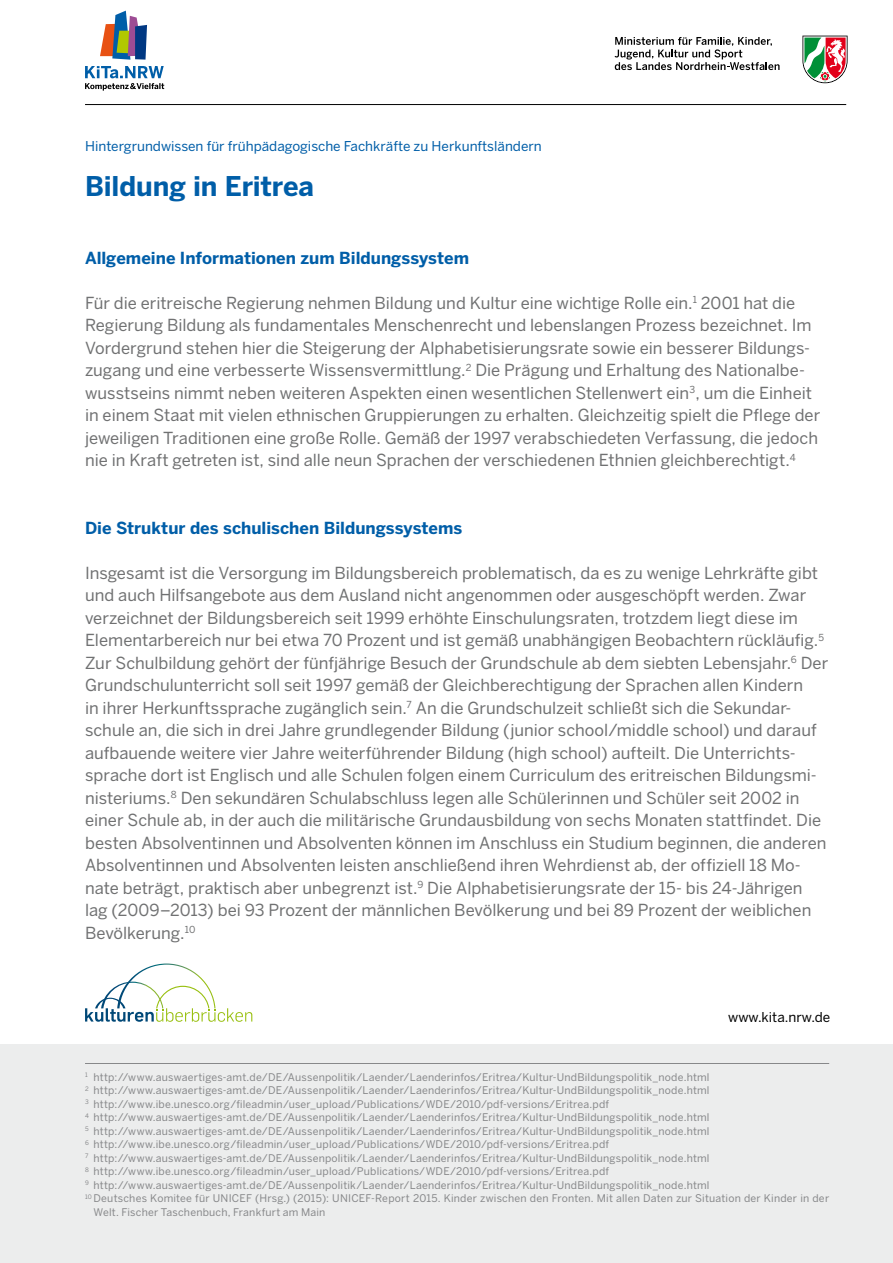
<style>
.page{position:relative;width:893px;height:1263px;background:#fff}
.page>*{position:absolute;margin:0;border:0;box-sizing:border-box;transform-origin:0 0}
.t1{font:700 27px "Benton Sans";letter-spacing:-.005em;color:#005ea8}
.t2{font:16.5px/22.5px "Benton Sans";color:#707172}
.t3{font:700 16.5px "Benton Sans";color:#005ea8}
.t4{font:13.5px "Benton Sans";color:#005ea8}
.t5{font:13.5px "Benton Sans";color:#000}
.t6{font:10.5px "Benton Sans";letter-spacing:.02em;color:#87888a}
</style>
<div class="page">
<div style="left:0;top:1044px;width:893px;height:219px;background:#eceded"></div>
<svg style="left:615px;top:37px;width:164px;height:33px"></svg>
<svg style="left:802px;top:36px;width:45px;height:47px"></svg>
<hr style="left:85px;top:104px;width:761px;height:1px;background:#000">
<hr style="left:85px;top:1063px;width:744px;height:1px;background:#87888a">
<svg style="left:100px;top:11px;width:47px;height:49px"></svg>
<svg style="left:85px;top:66px;width:79px;height:25px"></svg>
<svg style="left:85px;top:963px;width:167px;height:59px"></svg>
<p class="t4" style="left:85px;top:138px;width:458px">Hintergrundwissen für frühpädagogische Fachkräfte zu Herkunftsländern</p>
<h1 class="t1" style="left:85px;top:170px;width:231px">Bildung in Eritrea</h1>
<p class="t3" style="left:85px;top:248px;width:385px">Allgemeine Informationen zum Bildungssystem</p>
<p class="t2" style="left:85px;top:291px;width:737px">Für die eritreische Regierung nehmen Bildung und Kultur eine wichtige Rolle ein.<sup>1</sup> 2001 hat die Regierung Bildung als fundamentales Menschenrecht und lebenslangen Prozess bezeichnet. Im Vordergrund stehen hier die Steigerung der Alphabetisierungsrate sowie ein besserer Bildungs&shy;zugang und eine verbesserte Wissensvermittlung.<sup>2</sup> Die Prägung und Erhaltung des Nationalbe&shy;wusstseins nimmt neben weiteren Aspekten einen wesentlichen Stellenwert ein<sup>3</sup>, um die Einheit in einem Staat mit vielen ethnischen Gruppierungen zu erhalten. Gleichzeitig spielt die Pflege der jeweiligen Traditionen eine große Rolle. Gemäß der 1997 verabschiedeten Verfassung, die jedoch nie in Kraft getreten ist, sind alle neun Sprachen der verschiedenen Ethnien gleichberechtigt.<sup>4</sup></p>
<p class="t3" style="left:85px;top:518px;width:379px">Die Struktur des schulischen Bildungssystems</p>
<p class="t2" style="left:85px;top:561px;width:745px">Insgesamt ist die Versorgung im Bildungsbereich problematisch, da es zu wenige Lehrkräfte gibt und auch Hilfsangebote aus dem Ausland nicht angenommen oder ausgeschöpft werden. Zwar verzeichnet der Bildungsbereich seit 1999 erhöhte Einschulungsraten, trotzdem liegt diese im Elementarbereich nur bei etwa 70 Prozent und ist gemäß unabhängigen Beobachtern rückläufig.<sup>5<br></sup>Zur Schulbildung gehört der fünfjährige Besuch der Grundschule ab dem siebten Lebensjahr.<sup>6</sup> Der Grundschulunterricht soll seit 1997 gemäß der Gleichberechtigung der Sprachen allen Kindern<br>in ihrer Herkunftssprache zugänglich sein.<sup>7</sup> An die Grundschulzeit schließt sich die Sekundar&shy;schule an, die sich in drei Jahre grundlegender Bildung (junior school/middle school) und darauf aufbauende weitere vier Jahre weiterführender Bildung (high school) aufteilt. Die Unterrichts&shy;sprache dort ist Englisch und alle Schulen folgen einem Curriculum des eritreischen Bildungsmi&shy;nisteriums.<sup>8</sup> Den sekundären Schulabschluss legen alle Schülerinnen und Schüler seit 2002 in einer Schule ab, in der auch die militärische Grundausbildung von sechs Monaten stattfindet. Die besten Absolventinnen und Absolventen können im Anschluss ein Studium beginnen, die anderen Absolventinnen und Absolventen leisten anschließend ihren Wehrdienst ab, der offiziell 18 Mo&shy;nate beträgt, praktisch aber unbegrenzt ist.<sup>9</sup> Die Alphabetisierungsrate der 15- bis 24-Jährigen lag (2009–2013) bei 93 Prozent der männlichen Bevölkerung und bei 89 Prozent der weiblichen Bevölkerung.<sup>10</sup></p>
<p class="t5" style="left:728px;top:1009px;width:103px">www.kita.nrw.de</p>
<p class="t6" style="left:85px;top:1071px;width:626px"><sup>1</sup> http://www.auswaertiges-amt.de/DE/Aussenpolitik/Laender/Laenderinfos/Eritrea/Kultur-UndBildungspolitik_node.html</p>
<p class="t6" style="left:85px;top:1084px;width:626px"><sup>2</sup> http://www.auswaertiges-amt.de/DE/Aussenpolitik/Laender/Laenderinfos/Eritrea/Kultur-UndBildungspolitik_node.html</p>
<p class="t6" style="left:85px;top:1098px;width:526px"><sup>3</sup> http://www.ibe.unesco.org/fileadmin/user_upload/Publications/WDE/2010/pdf-versions/Eritrea.pdf</p>
<p class="t6" style="left:85px;top:1111px;width:626px"><sup>4</sup> http://www.auswaertiges-amt.de/DE/Aussenpolitik/Laender/Laenderinfos/Eritrea/Kultur-UndBildungspolitik_node.html</p>
<p class="t6" style="left:85px;top:1125px;width:626px"><sup>5</sup> http://www.auswaertiges-amt.de/DE/Aussenpolitik/Laender/Laenderinfos/Eritrea/Kultur-UndBildungspolitik_node.html</p>
<p class="t6" style="left:85px;top:1138px;width:526px"><sup>6</sup> http://www.ibe.unesco.org/fileadmin/user_upload/Publications/WDE/2010/pdf-versions/Eritrea.pdf</p>
<p class="t6" style="left:85px;top:1152px;width:626px"><sup>7</sup> http://www.auswaertiges-amt.de/DE/Aussenpolitik/Laender/Laenderinfos/Eritrea/Kultur-UndBildungspolitik_node.html</p>
<p class="t6" style="left:85px;top:1165px;width:526px"><sup>8</sup> http://www.ibe.unesco.org/fileadmin/user_upload/Publications/WDE/2010/pdf-versions/Eritrea.pdf</p>
<p class="t6" style="left:85px;top:1179px;width:626px"><sup>9</sup> http://www.auswaertiges-amt.de/DE/Aussenpolitik/Laender/Laenderinfos/Eritrea/Kultur-UndBildungspolitik_node.html</p>
<p class="t6" style="left:85px;top:1192px;width:746px"><sup>10</sup> Deutsches Komitee für UNICEF (Hrsg.) (2015): UNICEF-Report 2015. Kinder zwischen den Fronten. Mit allen Daten zur Situation der Kinder in der</p>
<p class="t6" style="left:94px;top:1206px;width:233px">Welt. Fischer Taschenbuch, Frankfurt am Main</p>
</div>
